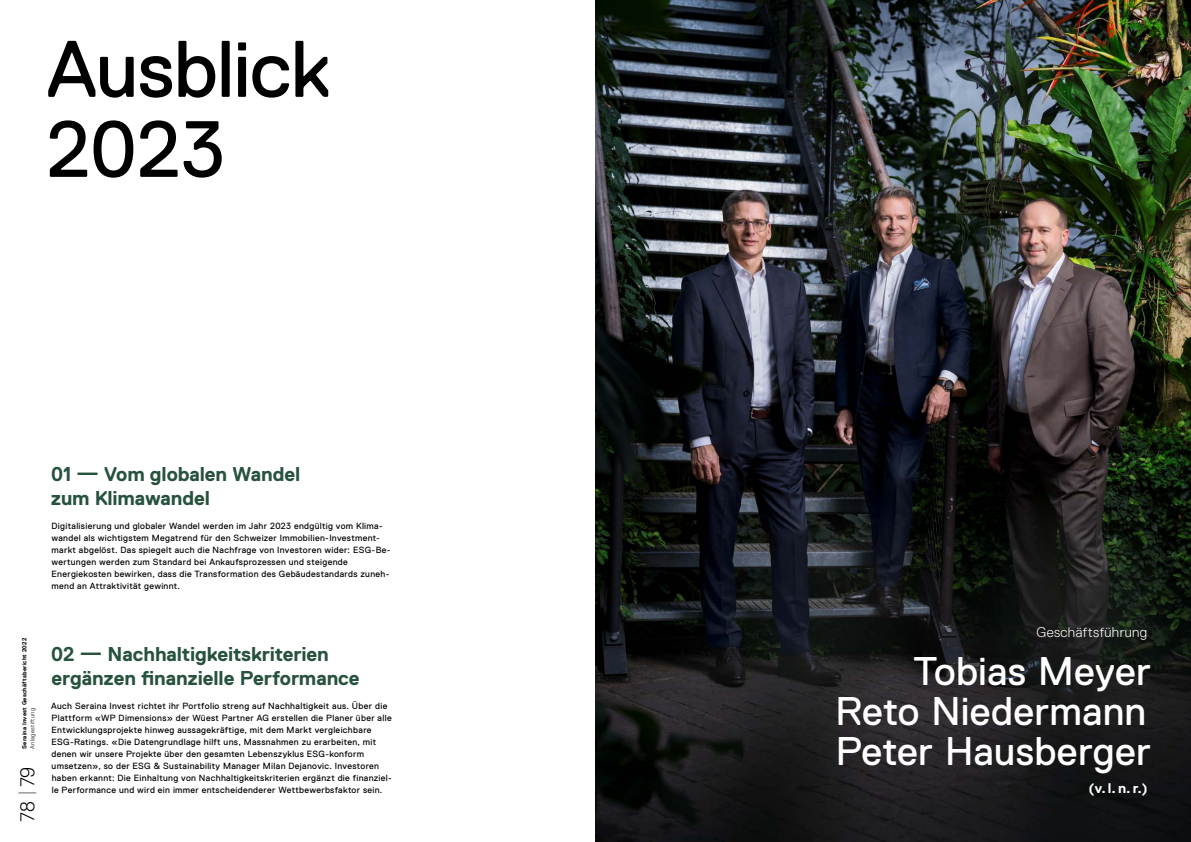
<style>
.page{position:relative;width:1191px;height:842px;background:#fff}
.page>*{position:absolute;margin:0;border:0;box-sizing:border-box;transform-origin:0 0}
.Kapitel_HL_fuer_Inha{font:80px "Replica Pro";letter-spacing:-.01em;color:#000}
.Kapitel_HL_fuer_Inha-2{font:79.5px "Replica Pro";color:#000}
.Headline_regular_40p{font:40px "Replica Pro";letter-spacing:.005em;color:#fff}
.Intro_bold_20pt{font:700 20px/24px "Replica Pro";letter-spacing:-.005em;color:#27523d}
.t1{font:300 20px "Replica Pro";color:#000}
.Intro_klein_Bold_14p{font:300 14px "Replica Pro";letter-spacing:.02em;color:#fff}
.Intro_klein_Bold_14p-2{font:700 14px "Replica Pro";color:#fff}
.Intro_bold_20pt-2{font:9px/12px "Replica Pro";letter-spacing:.035em;color:#000}
.Kolumnentitel_bold{font:700 6px "Replica Pro";letter-spacing:.03em;color:#000}
.Kolumne_Light{font:300 6px "Replica Pro";letter-spacing:.06em;color:#000}
</style>
<div class="page">
<img style="left:595px;top:0;width:596px;height:842px">
<svg style="left:18px;top:793px;width:18px;height:1px"></svg>
<p class="Kapitel_HL_fuer_Inha" style="left:47px;top:25px;width:285px">Ausblick</p>
<p class="Kapitel_HL_fuer_Inha-2" style="left:47px;top:105px;width:180px">2023</p>
<p class="Intro_bold_20pt" style="left:51px;top:462px;width:251px">01 — Vom globalen Wandel zum Klimawandel</p>
<p class="Intro_bold_20pt-2" style="left:51px;top:520px;width:341px">Digitalisierung und globaler Wandel werden im Jahr 2023 endgültig vom Klima&shy;wandel als wichtigstem Megatrend für den Schweizer Immobilien-Investment&shy;markt abgelöst. Das spiegelt auch die Nachfrage von Investoren wider: ESG-Be&shy;wertungen werden zum Standard bei Ankaufsprozessen und steigende Energiekosten bewirken, dass die Transformation des Gebäudestandards zuneh&shy;mend an Attraktivität gewinnt.</p>
<p class="Kolumnentitel_bold" style="left:21px;top:749px;width:112px;rotate:-90deg">Seraina Invest Geschäftsbericht 2022</p>
<p class="Kolumne_Light" style="left:29px;top:749px;width:42px;rotate:-90deg">Anlagestiftung</p>
<h3 class="t1" style="left:16px;top:822px;width:57px;rotate:-90deg">78 79</h3>
<p class="Intro_bold_20pt" style="left:51px;top:642px;width:310px">02 — Nachhaltigkeitskriterien ergänzen finanzielle Performance</p>
<p class="Intro_bold_20pt-2" style="left:51px;top:700px;width:342px">Auch Seraina Invest richtet ihr Portfolio streng auf Nachhaltigkeit aus. Über die Plattform «WP Dimensions» der Wüest Partner AG erstellen die Planer über alle Entwicklungsprojekte hinweg aussagekräftige, mit dem Markt vergleichbare ESG-Ratings. «Die Datengrundlage hilft uns, Massnahmen zu erarbeiten, mit denen wir unsere Projekte über den gesamten Lebenszyklus ESG-konform umsetzen», so der ESG &amp; Sustainability Manager Milan Dejanovic. Investoren haben erkannt: Die Einhaltung von Nachhaltigkeitskriterien ergänzt die finanziel&shy;le Performance und wird ein immer entscheidenderer Wettbewerbsfaktor sein.</p>
<p class="Intro_klein_Bold_14p" style="left:1036px;top:624px;width:112px">Geschäftsführung</p>
<p class="Headline_regular_40p" style="left:913px;top:649px;width:239px">Tobias Meyer</p>
<p class="Headline_regular_40p" style="left:835px;top:689px;width:312px">Reto Niedermann</p>
<p class="Headline_regular_40p" style="left:835px;top:729px;width:317px">Peter Hausberger</p>
<p class="Intro_klein_Bold_14p-2" style="left:1088px;top:780px;width:61px">(v.l. n. r.)</p>
</div>
